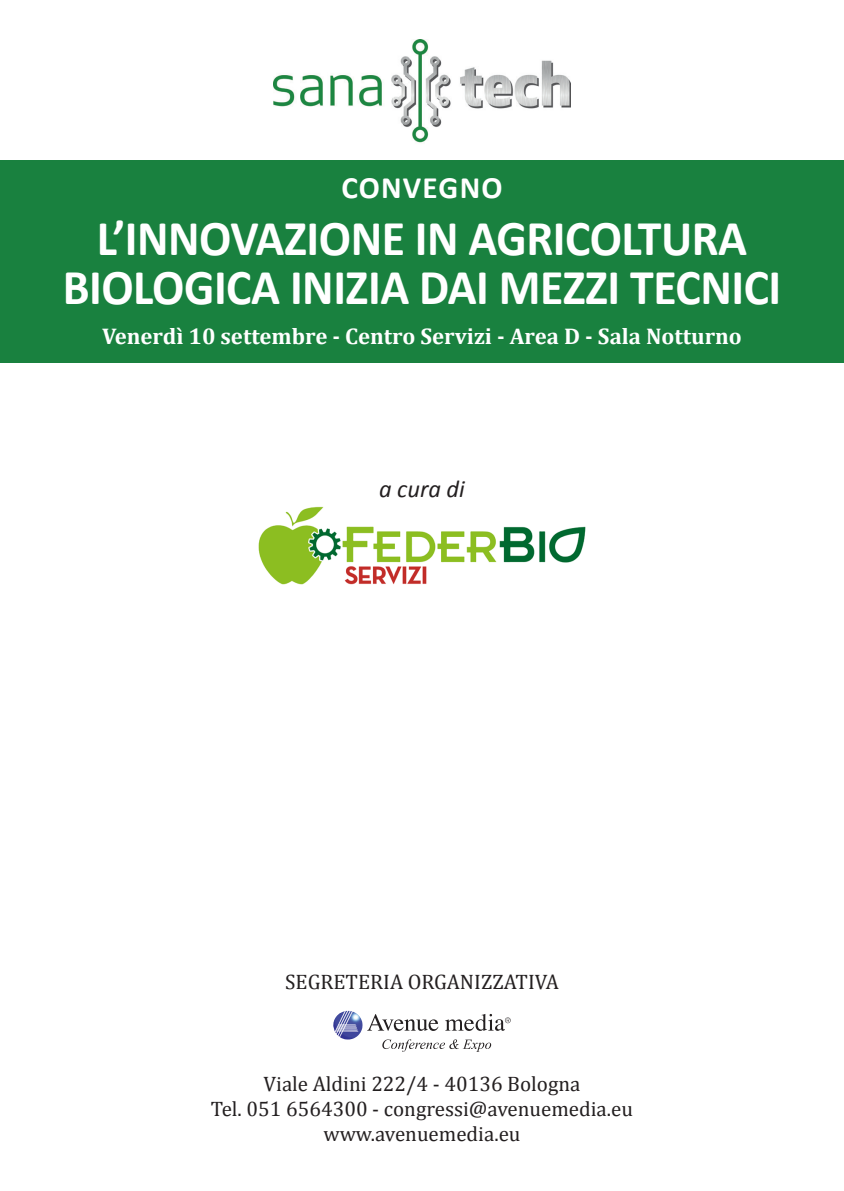
<style>
.page{position:relative;width:844px;height:1191px;background:#fff}
.page>*{position:absolute;margin:0;border:0;box-sizing:border-box;transform-origin:0 0}
.t1{font:700 50.4px/49px "Calibri";letter-spacing:-.01em;color:#fff;scale:.95 1}
.t2{font:700 31.15px "Calibri";color:#fff}
.t3{font:italic 24.5px "Calibri";color:#231f20}
.t4{font:700 22.75px "Cambria";color:#fff}
.t5{font:21px/25.2px "Cambria";color:#231f20;text-align:center}
</style>
<div class="page">
<img style="left:274px;top:40px;width:296px;height:103px">
<div style="left:0;top:160px;width:843px;height:202px;background:#19813f"></div>
<img style="left:258px;top:506px;width:328px;height:79px">
<img style="left:333px;top:1010px;width:29px;height:29px">
<svg style="left:367px;top:1014px;width:71px;height:17px"></svg>
<svg style="left:445px;top:1014px;width:65px;height:17px"></svg>
<svg style="left:382px;top:1039px;width:109px;height:12px"></svg>
<h2 class="t2" style="left:341px;top:168px;width:21px">CONVEGNO</h2>
<h1 class="t1" style="left:97px;top:211px;width:75px">L’INNOV</h1>
<h1 class="t1" style="left:63px;top:211px;width:757px;text-indent:352px">IN AGRICOLTURA<br>BIOLOG ICA INIZIA DAI MEZZI TECN ICI</h1>
<p class="t4" style="left:102px;top:320px;width:641px">Venerdì 10 settembre - Centro Servizi - Area D - Sala Notturno</p>
<h1 class="t1" style="left:255px;top:211px;width:97px">AZIONE</h1>
<p class="t3" style="left:379px;top:474px;width:87px">a cura di</p>
<p class="t5" style="left:285px;top:969px;width:275px">SEGRETERIA ORGANIZZATIVA</p>
<p class="t5" style="left:211px;top:1071px;width:423px">Viale Aldini 222/4 - 40136 Bologna<br>Tel. 051 6564300 - congressi@avenuemedia.eu www.avenuemedia.eu</p>
</div>
